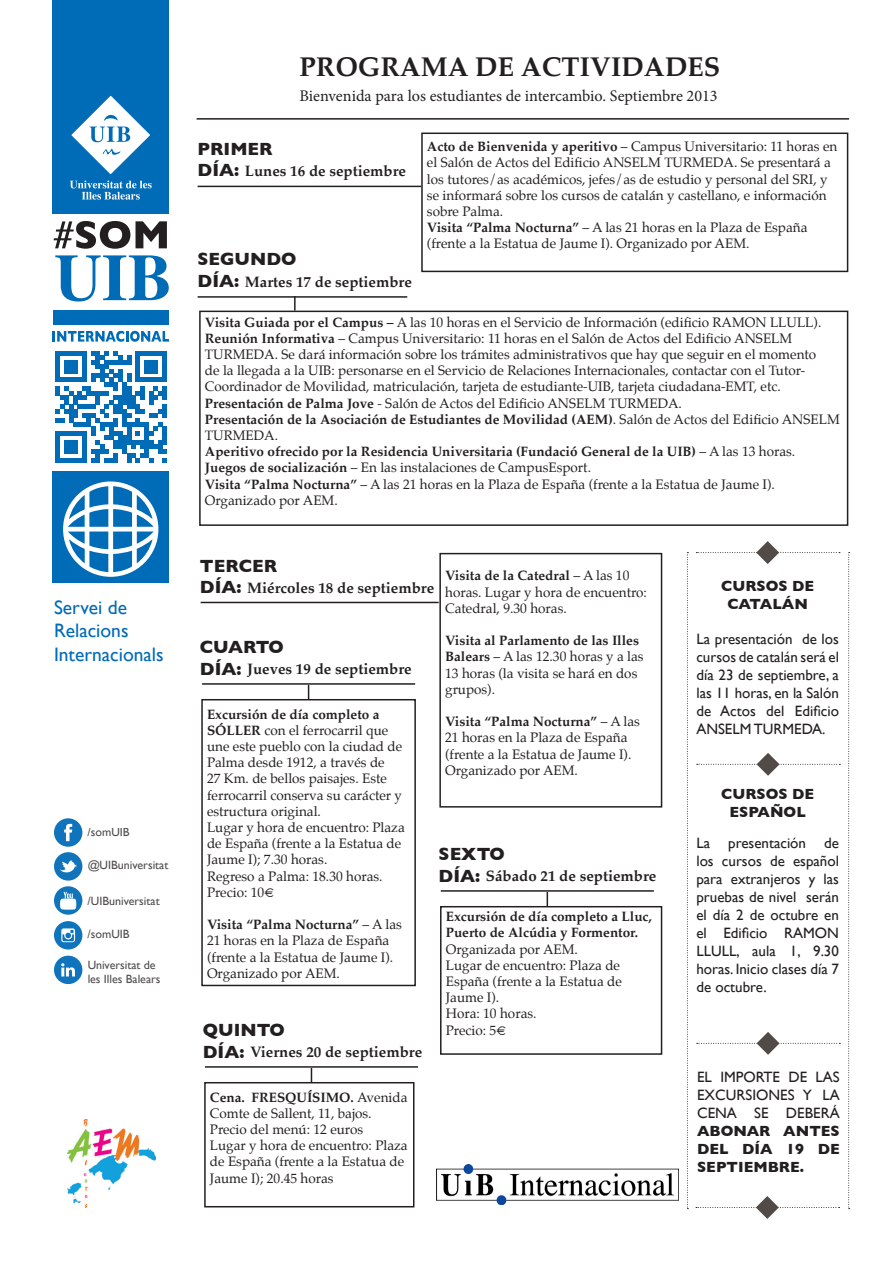
<style>
.page{position:relative;width:893px;height:1263px;background:#fff}
.page>*{position:absolute;margin:0;border:0;box-sizing:border-box;transform-origin:0 0}
.t1{font:700 27px "Palatino";color:#231f20}
.t2{font:19.5px/23.4px "Gill Sans";color:#006bb6}
.t3{font:700 18px "Gill Sans";color:#231f20}
.t4{font:16.2px "Minion Pro";color:#231f20}
.t5{font:15px/18px "Gill Sans";color:#231f20;text-align:justify}
.t6{font:700 15px "Palatino";color:#231f20}
.t7{font:700 15px/18px "Gill Sans";color:#231f20;text-align:center}
.t8{font:13.5px/16.2px "Palatino";color:#231f20}
.t9{font:700 13.5px/16.2px "Palatino";color:#231f20}
.t10{font:12px/14.4px "Gill Sans";color:#231f20}
.s1{font-weight:700}
.s2{font-weight:400}
</style>
<div class="page">
<div style="left:53px;top:0;width:116px;height:214px;background:#006bb6"></div>
<svg style="left:71px;top:96px;width:79px;height:79px"></svg>
<svg style="left:70px;top:181px;width:82px;height:19px"></svg>
<svg style="left:55px;top:255px;width:114px;height:46px"></svg>
<svg style="left:54px;top:221px;width:76px;height:28px"></svg>
<svg style="left:136px;top:221px;width:31px;height:27px"></svg>
<div style="left:53px;top:310px;width:115px;height:14px;background:#006bb6"></div>
<svg style="left:55px;top:351px;width:112px;height:111px"></svg>
<div style="left:53px;top:471px;width:116px;height:112px;background:#006bb6"></div>
<svg style="left:63px;top:481px;width:95px;height:96px"></svg>
<svg style="left:53px;top:331px;width:116px;height:11px"></svg>
<hr style="left:197px;top:118px;width:652px;height:2px;background:#231f20">
<svg style="left:687px;top:552px;width:1px;height:657px"></svg>
<img style="left:436px;top:1165px;width:242px;height:39px">
<img style="left:67px;top:1119px;width:88px;height:88px">
<svg style="left:696px;top:541px;width:144px;height:23px"></svg>
<svg style="left:697px;top:753px;width:143px;height:23px"></svg>
<svg style="left:848px;top:552px;width:2px;height:657px"></svg>
<svg style="left:697px;top:1032px;width:143px;height:23px"></svg>
<svg style="left:696px;top:1196px;width:144px;height:23px"></svg>
<hr style="left:198px;top:186px;width:223px;height:1px;background:#231f20">
<div style="left:421px;top:133px;width:427px;height:139px;border:2px solid #231f20"></div>
<hr style="left:198px;top:296px;width:209px;height:2px;background:#231f20">
<div style="left:199px;top:311px;width:649px;height:215px;border:2px solid #231f20"></div>
<svg style="left:294px;top:296px;width:2px;height:15px"></svg>
<div style="left:439px;top:553px;width:223px;height:254px;border:2px solid #231f20"></div>
<hr style="left:201px;top:602px;width:238px;height:1px;background:#231f20">
<div style="left:201px;top:699px;width:215px;height:287px;border:2px solid #231f20"></div>
<hr style="left:202px;top:683px;width:213px;height:2px;background:#231f20">
<svg style="left:308px;top:685px;width:1px;height:14px"></svg>
<div style="left:204px;top:1082px;width:210px;height:125px;border:2px solid #231f20"></div>
<hr style="left:205px;top:1066px;width:213px;height:2px;background:#231f20">
<svg style="left:311px;top:1068px;width:1px;height:14px"></svg>
<div style="left:440px;top:906px;width:222px;height:149px;border:2px solid #231f20"></div>
<hr style="left:441px;top:890px;width:213px;height:2px;background:#231f20">
<svg style="left:547px;top:892px;width:1px;height:14px"></svg>
<div style="left:54px;top:852px;width:28px;height:28px;background:#1074bc;border-radius:50%"></div>
<svg style="left:60px;top:860px;width:17px;height:12px"></svg>
<div style="left:54px;top:818px;width:28px;height:29px;background:#1074bc;border-radius:50%"></div>
<svg style="left:64px;top:824px;width:8px;height:17px"></svg>
<div style="left:54px;top:956px;width:28px;height:28px;background:#1074bc;border-radius:50%"></div>
<svg style="left:61px;top:963px;width:14px;height:13px"></svg>
<svg style="left:54px;top:886px;width:28px;height:29px"></svg>
<svg style="left:61px;top:892px;width:15px;height:17px"></svg>
<div style="left:54px;top:921px;width:28px;height:28px;background:#1074bc;border-radius:50%"></div>
<svg style="left:61px;top:928px;width:14px;height:14px"></svg>
<p class="t1" style="left:299px;top:44px;width:422px">PROGRAMA DE ACTIVIDADES</p>
<p class="t4" style="left:299px;top:85px;width:420px">Bienvenida para los estudiantes de intercambio. Septiembre 2013</p>
<p class="t8" style="left:427px;top:138px;width:412px"><span class="s1">Acto de Bienvenida y aperitivo</span> – Campus Universitario: 11 horas en el Salón de Actos del Edificio ANSELM TURMEDA. Se presentará a los tutores/as académicos, jefes/as de estudio y personal del SRI, y se informará sobre los cursos de catalán y castellano, e información sobre Palma.</p>
<p class="t8" style="left:427px;top:219px;width:382px"><span class="s1">Visita “Palma Nocturna”</span> – A las 21 horas en la Plaza de España (frente a la Estatua de Jaume I). Organizado por AEM.</p>
<p class="t3" style="left:198px;top:138px;width:77px">PRIMER</p>
<p class="t3" style="left:198px;top:160px;width:43px">DÍA:</p>
<p class="t6" style="left:245px;top:158px;width:163px">Lunes 16 de septiembre</p>
<p class="t3" style="left:198px;top:249px;width:101px">SEGUNDO</p>
<p class="t3" style="left:198px;top:270px;width:43px">DÍA:</p>
<p class="t8" style="left:205px;top:314px;width:618px"><span class="s1">Visita Guiada por el Campus –</span> A las 10 horas en el Servicio de Información (edificio RAMON LLULL).</p>
<p class="t8" style="left:205px;top:330px;width:613px"><span class="s1">Reunión Informativa</span> – Campus Universitario: 11 horas en el Salón de Actos del Edificio ANSELM TURMEDA. Se dará información sobre los trámites administrativos que hay que seguir en el momento de la llegada a la UIB: personarse en el Servicio de Relaciones Internacionales, contactar con el Tutor-Coordinador de Movilidad, matriculación, tarjeta de estudiante-UIB, tarjeta ciudadana-EMT, etc.</p>
<p class="t8" style="left:205px;top:395px;width:479px"><span class="s1">Presentación de Palma Jove</span> - Salón de Actos del Edificio ANSELM TURMEDA.</p>
<p class="t9" style="left:205px;top:411px;width:636px">Presentación de la Asociación de Estudiantes de Movilidad (AEM)<span class="s2">. Salón de Actos del Edificio ANSELM<br>TURMEDA.</span></p>
<p class="t9" style="left:205px;top:443px;width:592px">Aperitivo ofrecido por la Residencia Universitaria (Fundació General de la UIB) <span class="s2">– A las 13 horas.</span></p>
<p class="t8" style="left:205px;top:460px;width:388px"><span class="s1">Juegos de socialización</span> – En las instalaciones de CampusEsport.</p>
<p class="t8" style="left:205px;top:476px;width:572px"><span class="s1">Visita “Palma Nocturna”</span> – A las 21 horas en la Plaza de España (frente a la Estatua de Jaume I).<br>Organizado por AEM.</p>
<p class="t6" style="left:245px;top:269px;width:169px">Martes 17 de septiembre</p>
<p class="t3" style="left:200px;top:555px;width:79px">TERCER</p>
<p class="t3" style="left:200px;top:577px;width:43px">DÍA:</p>
<p class="t8" style="left:445px;top:568px;width:203px"><span class="s1">Visita de la Catedral</span> – A las 10 horas. Lugar y hora de encuentro:<br>Catedral, 9.30 horas.</p>
<p class="t8" style="left:445px;top:632px;width:200px"><span class="s1">Visita al Parlamento de las Illes<br>Balears</span> – A las 12.30 horas y a las<br>13 horas (la visita se hará en dos grupos).</p>
<p class="t8" style="left:445px;top:713px;width:196px"><span class="s1">Visita “Palma Nocturna”</span> – A las<br>21 horas en la Plaza de España (frente a la Estatua de Jaume I).<br>Organizado por AEM.</p>
<p class="t7" style="left:721px;top:577px;width:94px">CURSOS DE</p>
<p class="t6" style="left:247px;top:575px;width:189px">Miércoles 18 de septiembre</p>
<p class="t2" style="left:54px;top:595px;width:75px">Servei de</p>
<p class="t7" style="left:727px;top:595px;width:82px">CATALÁN</p>
<p class="t2" style="left:54px;top:619px;width:111px">Relacions<br>Internacionals</p>
<p class="t5" style="left:696px;top:630px;width:144px">La presentación de los cursos de catalán será el día 23 de septiembre, a las 11 horas, en la Salón de Actos del Edificio ANSELM TURMEDA.</p>
<p class="t3" style="left:200px;top:636px;width:85px">CUARTO</p>
<p class="t3" style="left:200px;top:658px;width:43px">DÍA:</p>
<p class="t8" style="left:207px;top:706px;width:197px"><span class="s1">Excursión de día completo a<br>SÓLLER</span> con el ferrocarril que une este pueblo con la ciudad de<br>Palma desde 1912, a través de<br>27 Km. de bellos paisajes. Este ferrocarril conserva su carácter y estructura original.</p>
<p class="t8" style="left:207px;top:819px;width:199px">Lugar y hora de encuentro: Plaza de España (frente a la Estatua de<br>Jaume I); 7.30 horas.</p>
<p class="t8" style="left:207px;top:868px;width:177px">Regreso a Palma: 18.30 horas.</p>
<p class="t8" style="left:207px;top:884px;width:69px">Precio: 10€</p>
<p class="t8" style="left:207px;top:916px;width:196px"><span class="s1">Visita “Palma Nocturna”</span> – A las<br>21 horas en la Plaza de España (frente a la Estatua de Jaume I).<br>Organizado por AEM.</p>
<p class="t6" style="left:247px;top:656px;width:166px">Jueves 19 de septiembre</p>
<p class="t7" style="left:721px;top:784px;width:94px">CURSOS DE<br>ESPAÑOL</p>
<p class="t5" style="left:696px;top:834px;width:144px">La presentación de los cursos de español para extranjeros y las pruebas de nivel serán el día 2 de octubre en el Edificio RAMON LLULL, aula 1, 9.30 horas. Inicio clases día 7 de octubre.</p>
<p class="t10" style="left:88px;top:825px;width:44px">/somUIB</p>
<p class="t10" style="left:88px;top:858px;width:82px">@UIBuniversitat</p>
<p class="t10" style="left:88px;top:893px;width:74px">/UIBuniversitat</p>
<p class="t10" style="left:88px;top:927px;width:44px">/somUIB</p>
<p class="t10" style="left:88px;top:958px;width:75px">Universitat de les Illes Balears</p>
<p class="t3" style="left:439px;top:843px;width:68px">SEXTO</p>
<p class="t3" style="left:439px;top:865px;width:43px">DÍA:</p>
<p class="t9" style="left:446px;top:908px;width:208px">Excursión de día completo a Lluc,<br>Puerto de Alcúdia y Formentor.<br><span class="s2">Organizada por AEM.</span></p>
<p class="t8" style="left:446px;top:957px;width:178px">Lugar de encuentro: Plaza de<br>España (frente a la Estatua de<br>Jaume I).</p>
<p class="t8" style="left:446px;top:1005px;width:92px">Hora: 10 horas.</p>
<p class="t8" style="left:446px;top:1022px;width:62px">Precio: 5€</p>
<p class="t6" style="left:486px;top:863px;width:172px">Sábado 21 de septiembre</p>
<p class="t3" style="left:203px;top:1019px;width:84px">QUINTO</p>
<p class="t3" style="left:203px;top:1041px;width:43px">DÍA:</p>
<p class="t8" style="left:210px;top:1089px;width:199px"><span class="s1">Cena. FRESQUÍSIMO.</span> Avenida<br>Comte de Sallent, 11, bajos.</p>
<p class="t8" style="left:210px;top:1121px;width:155px">Precio del menú: 12 euros</p>
<p class="t8" style="left:210px;top:1137px;width:199px">Lugar y hora de encuentro: Plaza de España (frente a la Estatua de<br>Jaume I); 20.45 horas</p>
<p class="t6" style="left:250px;top:1039px;width:174px">Viernes 20 de septiembre</p>
<p class="t5" style="left:697px;top:1068px;width:144px">EL IMPORTE DE LAS EXCURSIONES Y LA CENA SE DEBERÁ <span class="s1">ABONAR ANTES DEL DÍA 19 DE SEPTIEMBRE.</span></p>
</div>
